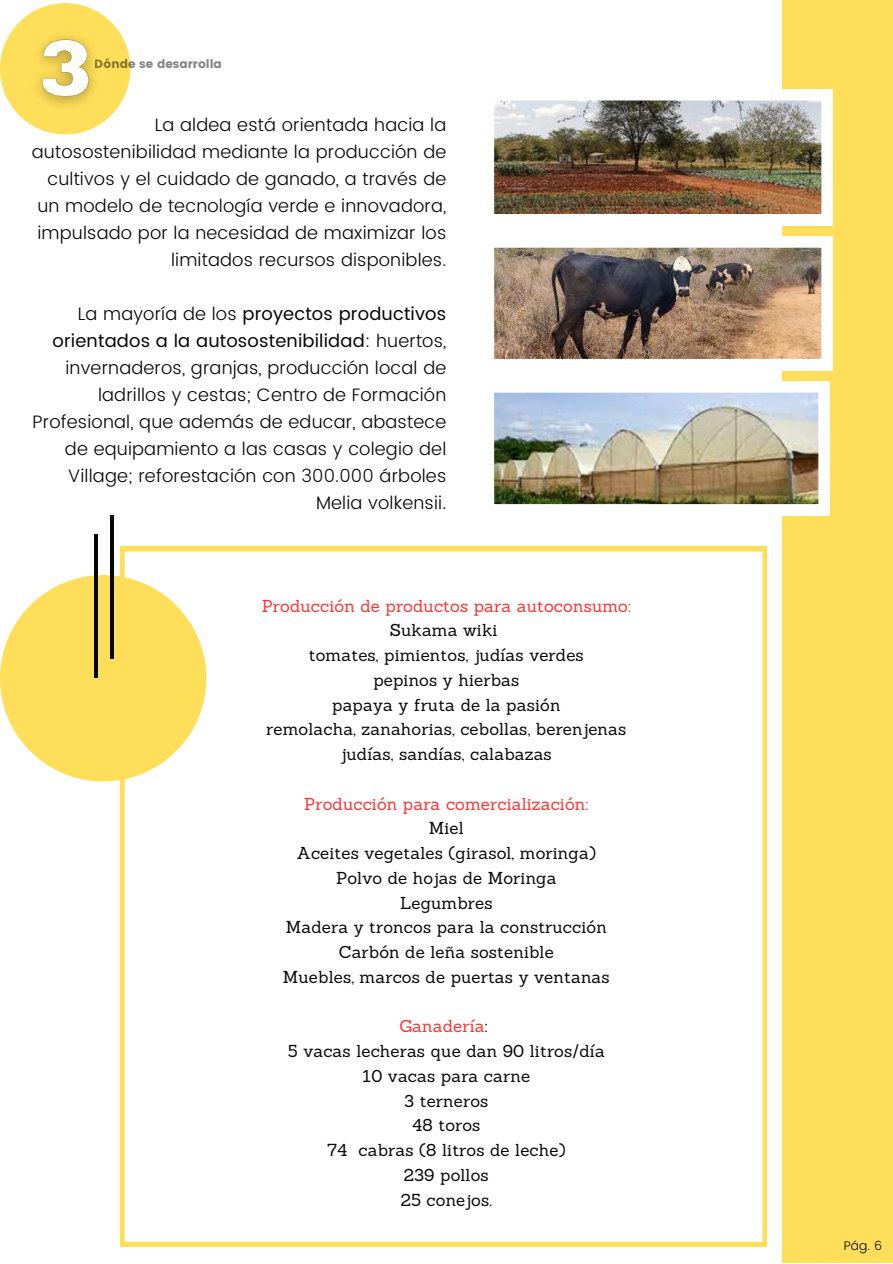
<style>
.page{position:relative;width:893px;height:1264px;background:#fff}
.page>*{position:absolute;margin:0;border:0;box-sizing:border-box;transform-origin:0 0}
.t1{font:300 18px/27px "Poppins";letter-spacing:.01em;color:#050707;text-align:right}
.t2{font:16.8px/24.8px "Sanchez";letter-spacing:.01em;color:#050707;text-align:center}
.t3{font:16.8px "Sanchez";letter-spacing:.01em;color:#ff3131}
.t4{font:300 12.45px "Poppins";color:#050707}
.t5{font:12px "Poppins";color:#050707}
.s1{font-weight:400}
.s2{color:#ff3131}
</style>
<div class="page">
<div style="left:0;top:575px;width:206px;height:206px;background:#ffde59;border-radius:50%"></div>
<hr style="left:95px;top:534px;width:3px;height:144px;background:#050707">
<hr style="left:111px;top:515px;width:3px;height:144px;background:#050707">
<div style="left:782px;top:0;width:110px;height:1262px;background:#ffde59"></div>
<img style="left:494px;top:89px;width:338px;height:136px">
<img style="left:494px;top:381px;width:335px;height:134px">
<svg style="left:120px;top:547px;width:646px;height:699px"></svg>
<img style="left:494px;top:236px;width:338px;height:134px">
<div style="left:0;top:3px;width:130px;height:131px;background:#ffde59;border-radius:50%"></div>
<img style="left:37px;top:36px;width:57px;height:69px">
<p class="t5" style="left:95px;top:57px;width:129px">Dónde se desarrolla</p>
<p class="t1" style="left:32px;top:111px;width:416px">La aldea está orientada hacia la autosostenibilidad mediante la producción de cultivos y el cuidado de ganado, a través de un modelo de tecnología verde e innovadora, impulsado por la necesidad de maximizar los limitados recursos disponibles.</p>
<p class="t1" style="left:33px;top:300px;width:415px">La mayoría de los <span class="s1">proyectos productivos orientados a la autosostenibilidad</span>: huertos, invernaderos, granjas, producción local de ladrillos y cestas; Centro de Formación Profesional, que además de educar, abastece de equipamiento a las casas y colegio del Village; reforestación con 300.000 árboles Melia volkensii.</p>
<p class="t3" style="left:262px;top:595px;width:371px">Producción de productos para autoconsumo:</p>
<p class="t2" style="left:266px;top:618px;width:361px">Sukama wiki<br>tomates, pimientos, judías verdes<br>pepinos y hierbas<br>papaya y fruta de la pasión<br>remolacha, zanahorias, cebollas, berenjenas judías, sandías, calabazas</p>
<p class="t3" style="left:304px;top:792px;width:286px">Producción para comercialización:</p>
<p class="t2" style="left:283px;top:815px;width:328px">Miel<br>Aceites vegetales (girasol, moringa)<br>Polvo de hojas de Moringa<br>Legumbres<br>Madera y troncos para la construcción<br>Carbón de leña sostenible<br>Muebles, marcos de puertas y ventanas</p>
<p class="t2" style="left:288px;top:1013px;width:318px"><span class="s2">Ganadería</span>:<br>5 vacas lecheras que dan 90 litros/día<br>10 vacas para carne<br>3 terneros<br>48 toros<br>74 cabras (8 litros de leche)<br>239 pollos<br>25 conejos.</p>
<p class="t4" style="left:843px;top:1238px;width:40px">Pág. 6</p>
</div>
